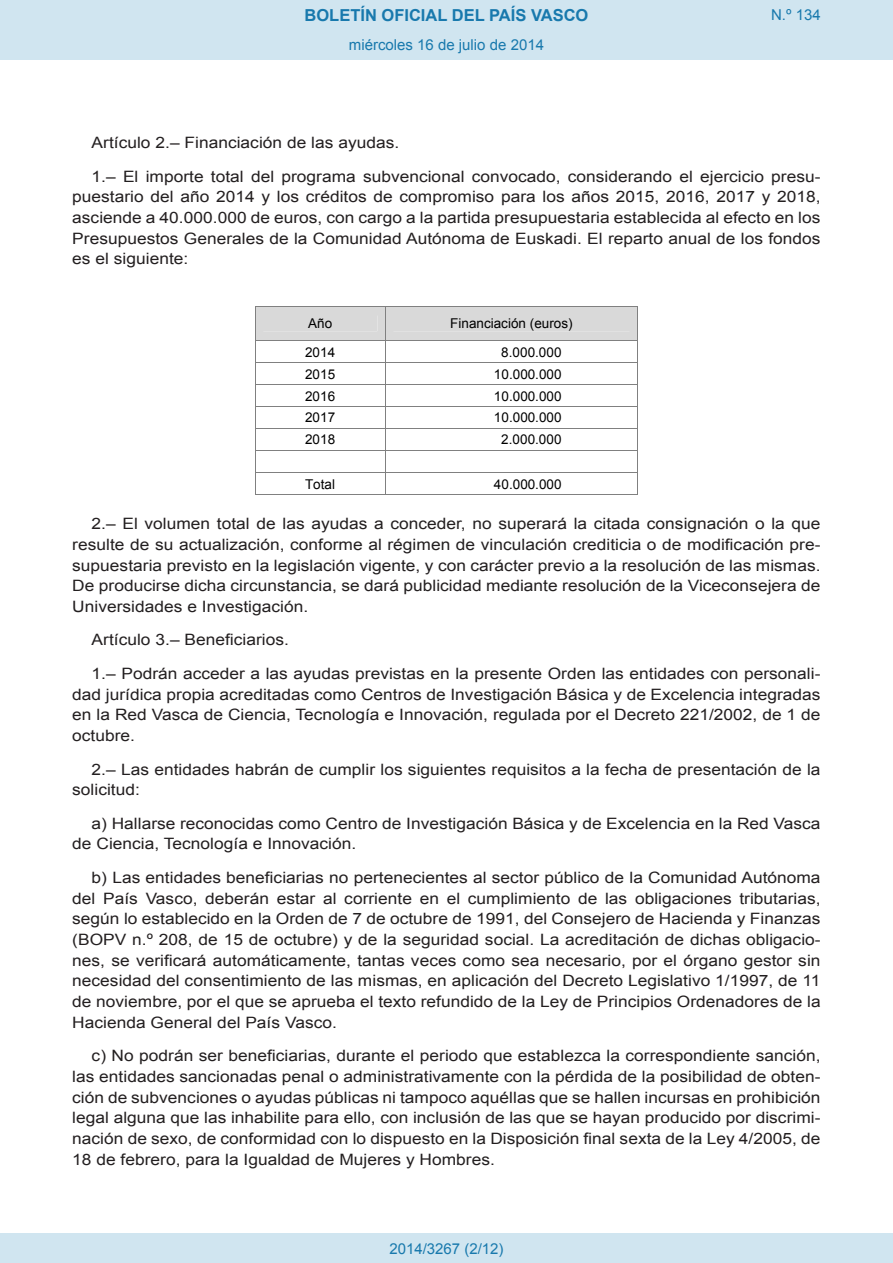
<style>
.page{position:relative;width:893px;height:1263px;background:#fff}
.page>*{position:absolute;margin:0;border:0;box-sizing:border-box;transform-origin:0 0}
.t1{font:700 16.5px "Arial";color:#1879ad}
.BOPVDetalle{font:15.6px/20.7px "Arial";color:#231f20;text-align:justify;scale:1.11 1}
.Paginacion_Centro{font:15px "Arial";color:#1879ad}
.t2{font:13.5px "Arial";letter-spacing:.005em;color:#000}
</style>
<div class="page">
<div style="left:0;top:0;width:893px;height:60px;background:#d0e5f0"></div>
<div style="left:0;top:1233px;width:893px;height:30px;background:#d0e5f0"></div>
<svg style="left:255px;top:306px;width:383px;height:189px"></svg>
<p class="t1" style="left:305px;top:4px;width:285px">BOLETÍN OFICIAL DEL PAÍS VASCO</p>
<p class="Paginacion_Centro" style="left:349px;top:35px;width:197px">miércoles 16 de julio de 2014</p>
<p class="Paginacion_Centro" style="left:771px;top:5px;width:51px">N.º 134</p>
<p class="BOPVDetalle" style="left:92px;top:132px;width:279px">Artículo 2.– Financiación de las ayudas.</p>
<p class="BOPVDetalle" style="left:72px;top:166px;width:676px;text-indent:19px">1.– El importe total del programa subvencional convocado, considerando el ejercicio presu&shy;puestario del año 2014 y los créditos de compromiso para los años 2015, 2016, 2017 y 2018, asciende a 40.000.000 de euros, con cargo a la partida presupuestaria establecida al efecto en los Presupuestos Generales de la Comunidad Autónoma de Euskadi. El reparto anual de los fondos es el siguiente:</p>
<p class="t2" style="left:308px;top:315px;width:26px">Año</p>
<p class="t2" style="left:450px;top:315px;width:124px">Financiación (euros)</p>
<p class="t2" style="left:305px;top:343px;width:32px">2014</p>
<p class="t2" style="left:501px;top:343px;width:62px">8.000.000</p>
<p class="t2" style="left:305px;top:365px;width:32px">2015</p>
<p class="t2" style="left:494px;top:365px;width:69px">10.000.000</p>
<p class="t2" style="left:305px;top:387px;width:32px">2016</p>
<p class="t2" style="left:494px;top:387px;width:69px">10.000.000</p>
<p class="t2" style="left:305px;top:409px;width:32px">2017</p>
<p class="t2" style="left:494px;top:409px;width:69px">10.000.000</p>
<p class="t2" style="left:305px;top:431px;width:32px">2018</p>
<p class="t2" style="left:501px;top:431px;width:62px">2.000.000</p>
<p class="t2" style="left:305px;top:475px;width:31px">Total</p>
<p class="t2" style="left:494px;top:475px;width:69px">40.000.000</p>
<p class="BOPVDetalle" style="left:72px;top:513px;width:676px;text-indent:19px">2.– El volumen total de las ayudas a conceder, no superará la citada consignación o la que resulte de su actualización, conforme al régimen de vinculación crediticia o de modificación pre&shy;supuestaria previsto en la legislación vigente, y con carácter previo a la resolución de las mismas.<br>De producirse dicha circunstancia, se dará publicidad mediante resolución de la Viceconsejera de Universidades e Investigación.</p>
<p class="BOPVDetalle" style="left:92px;top:630px;width:179px">Artículo 3.– Beneficiarios.</p>
<p class="BOPVDetalle" style="left:72px;top:663px;width:676px;text-indent:19px">1.– Podrán acceder a las ayudas previstas en la presente Orden las entidades con personali&shy;dad jurídica propia acreditadas como Centros de Investigación Básica y de Excelencia integradas en la Red Vasca de Ciencia, Tecnología e Innovación, regulada por el Decreto 221/2002, de 1 de octubre.</p>
<p class="BOPVDetalle" style="left:72px;top:759px;width:676px;text-indent:19px">2.– Las entidades habrán de cumplir los siguientes requisitos a la fecha de presentación de la solicitud:</p>
<p class="BOPVDetalle" style="left:72px;top:813px;width:676px;text-indent:19px">a) Hallarse reconocidas como Centro de Investigación Básica y de Excelencia en la Red Vasca de Ciencia, Tecnología e Innovación.</p>
<p class="BOPVDetalle" style="left:72px;top:867px;width:676px;text-indent:19px">b) Las entidades beneficiarias no pertenecientes al sector público de la Comunidad Autónoma del País Vasco, deberán estar al corriente en el cumplimiento de las obligaciones tributarias, según lo establecido en la Orden de 7 de octubre de 1991, del Consejero de Hacienda y Finanzas (BOPV n.º 208, de 15 de octubre) y de la seguridad social. La acreditación de dichas obligacio&shy;nes, se verificará automáticamente, tantas veces como sea necesario, por el órgano gestor sin necesidad del consentimiento de las mismas, en aplicación del Decreto Legislativo 1/1997, de 11 de noviembre, por el que se aprueba el texto refundido de la Ley de Principios Ordenadores de la Hacienda General del País Vasco.</p>
<p class="BOPVDetalle" style="left:72px;top:1045px;width:676px;text-indent:19px">c) No podrán ser beneficiarias, durante el periodo que establezca la correspondiente sanción, las entidades sancionadas penal o administrativamente con la pérdida de la posibilidad de obten&shy;ción de subvenciones o ayudas públicas ni tampoco aquéllas que se hallen incursas en prohibición legal alguna que las inhabilite para ello, con inclusión de las que se hayan producido por discrimi&shy;nación de sexo, de conformidad con lo dispuesto en la Disposición final sexta de la Ley 4/2005, de 18 de febrero, para la Igualdad de Mujeres y Hombres.</p>
<p class="Paginacion_Centro" style="left:389px;top:1238px;width:116px">2014/3267 (2/12)</p>
</div>
